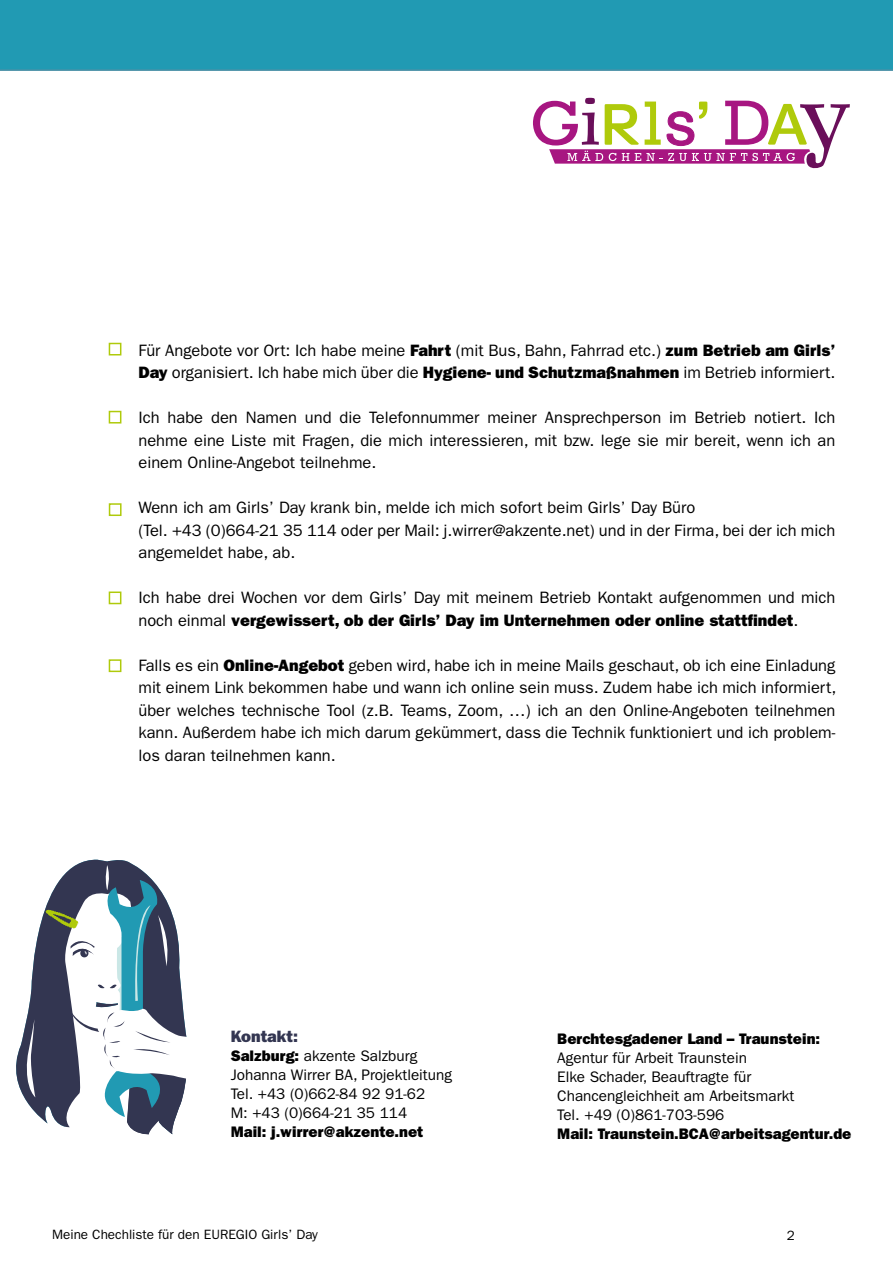
<style>
.page{position:relative;width:893px;height:1263px;background:#fff}
.page>*{position:absolute;margin:0;border:0;box-sizing:border-box;transform-origin:0 0}
.t1{font:16.5px/22.5px "ITC Franklin Gothic Std";color:#000}
.t2{font:16.5px "ITC Franklin Gothic Std Hvy";color:#000}
.t3{font:16.5px "ITC Franklin Gothic Std Hvy";color:#333651}
.t4{font:15.3px/19.2px "ITC Franklin Gothic Std";color:#000}
.t5{font:15.3px "ITC Franklin Gothic Std Hvy";color:#000}
.t6{font:13.5px "ITC Franklin Gothic Std";color:#000}
.s1{font-family:"ITC Franklin Gothic Std Hvy"}
.s2{font-family:"ITC Franklin Gothic Std"}
</style>
<div class="page">
<div style="left:0;top:0;width:893px;height:71px;background:#219ab3"></div>
<svg style="left:533px;top:98px;width:317px;height:70px"></svg>
<div style="left:109px;top:343px;width:12px;height:12px;border:2px solid #afca0b"></div>
<div style="left:109px;top:411px;width:12px;height:12px;border:2px solid #afca0b"></div>
<div style="left:109px;top:503px;width:13px;height:13px;border:2px solid #afca0b"></div>
<svg style="left:16px;top:859px;width:118px;height:263px"></svg>
<svg style="left:23px;top:1019px;width:12px;height:78px"></svg>
<svg style="left:45px;top:865px;width:142px;height:270px"></svg>
<div style="left:109px;top:591px;width:12px;height:13px;border:2px solid #afca0b"></div>
<div style="left:109px;top:659px;width:12px;height:13px;border:2px solid #afca0b"></div>
<p class="t1" style="left:138px;top:339px;width:698px">Für Angebote vor Ort: Ich habe meine <span class="s1">Fahrt</span> (mit Bus, Bahn, Fahrrad etc.) <span class="s1">zum Betrieb am Girls’<br>Day</span> organisiert. Ich habe mich über die <span class="s1">Hygiene- und Schutzmaßnahmen</span> im Betrieb informiert.</p>
<p class="t1" style="left:138px;top:407px;width:698px;text-align:justify">Ich habe den Namen und die Telefonnummer meiner Ansprechperson im Betrieb notiert. Ich nehme eine Liste mit Fragen, die mich interessieren, mit bzw. lege sie mir bereit, wenn ich an einem Online-Angebot teilnehme.</p>
<p class="t1" style="left:138px;top:497px;width:698px">Wenn ich am Girls’ Day krank bin, melde ich mich sofort beim Girls’ Day Büro<br>(Tel. +43 (0)664-21 35 114 oder per Mail: j.wirrer@akzente.net) und in der Firma, bei der ich mich angemeldet habe, ab.</p>
<p class="t1" style="left:138px;top:587px;width:698px">Ich habe drei Wochen vor dem Girls’ Day mit meinem Betrieb Kontakt aufgenommen und mich</p>
<p class="t2" style="left:138px;top:610px;width:661px"><span class="s2">noch einmal</span> vergewissert, ob der Girls’ Day im Unternehmen oder online stattfindet<span class="s2">.</span></p>
<p class="t1" style="left:138px;top:654px;width:699px;text-align:justify">Falls es ein <span class="s1">Online-Angebot</span> geben wird, habe ich in meine Mails geschaut, ob ich eine Einladung mit einem Link bekommen habe und wann ich online sein muss. Zudem habe ich mich informiert, über welches technische Tool (z.B. Teams, Zoom, …) ich an den Online-Angeboten teilnehmen kann. Außerdem habe ich mich darum gekümmert, dass die Technik funktioniert und ich problem&shy;los daran teilnehmen kann.</p>
<p class="t3" style="left:231px;top:1026px;width:69px">Kontakt:</p>
<p class="t4" style="left:231px;top:1046px;width:223px"><span class="s1">Salzburg:</span> akzente Salzburg<br>Johanna Wirrer BA, Projektleitung<br>Tel. +43 (0)662-84 92 91-62<br>M: +43 (0)664-21 35 114</p>
<p class="t5" style="left:231px;top:1123px;width:194px">Mail: j.wirrer@akzente.net</p>
<p class="t5" style="left:557px;top:1029px;width:264px">Berchtesgadener Land – Traunstein:</p>
<p class="t4" style="left:557px;top:1048px;width:239px">Agentur für Arbeit Traunstein<br>Elke Schader, Beauftragte für<br>Chancengleichheit am Arbeitsmarkt<br>Tel. +49 (0)861-703-596</p>
<p class="t5" style="left:557px;top:1125px;width:296px">Mail: Traunstein.BCA@arbeitsagentur.de</p>
<p class="t6" style="left:52px;top:1227px;width:267px">Meine Chechliste für den EUREGIO Girls’ Day</p>
<p class="t6" style="left:787px;top:1228px;width:10px">2</p>
</div>
